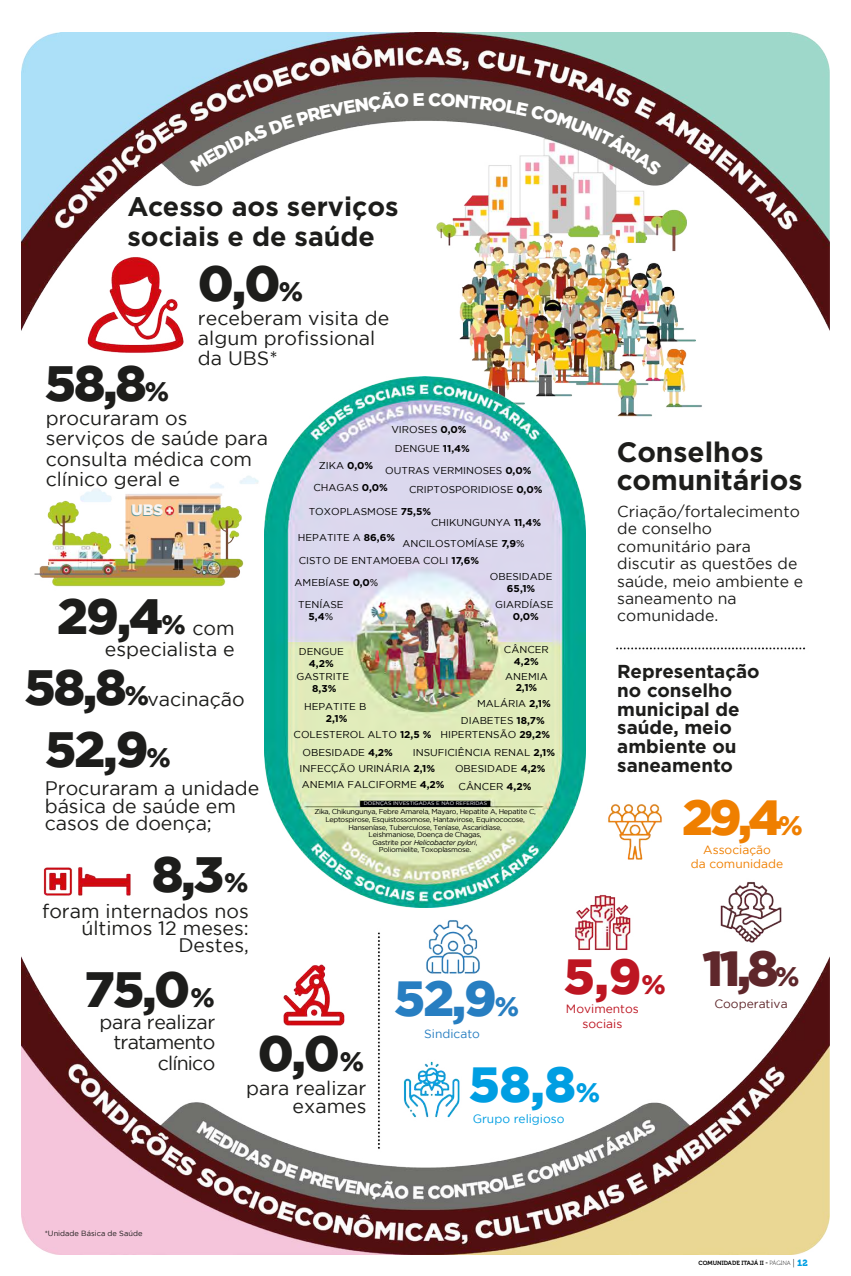
<style>
.page{position:relative;width:851px;height:1276px;background:#fff}
.page>*{position:absolute;margin:0;border:0;box-sizing:border-box;transform-origin:0 0}
.t1{font:900 49.5px "Gotham";letter-spacing:-.04em;color:#1d1d1b}
.t2{font:900 49.2px "Gotham";color:#ef7f00}
.t3{font:900 49.2px "Gotham";color:#277ec1}
.t4{font:900 49.2px "Gotham";color:#009ee2}
.t5{font:900 49.2px "Gotham";color:#5f272b}
.t6{font:900 49.2px "Gotham";color:#bd1622}
.t7{font:700 28.05px/28px "Gotham";color:#1d1d1b}
.t8{font:700 26.78px/30.1px "Gotham";color:#1d1d1b}
.t9{font:19.5px/17.4px "Gotham";color:#1d1d1b;text-align:right}
.t10{font:19.5px/20.4px "Gotham";letter-spacing:-.04em;color:#1d1d1b;text-align:right}
.t11{font:700 18.75px/18.9px "Gotham";color:#1d1d1b}
.t12{font:15.75px/17.4px "Gotham";color:#1d1d1b}
.t13{font:900 15px "Gotham";color:#659898}
.t14{font:12px/14.4px "Gotham";color:#ef7f00;text-align:center}
.t15{font:12px/14.4px "Gotham";color:#bd1622;text-align:center}
.t16{font:12px "Gotham";color:#009ee2}
.t17{font:12px "Gotham";color:#5f272b}
.t18{font:12px "Gotham";color:#277ec1}
.t19{font:9.9px/21.1px "Gotham";color:#000}
.t20{font:700 9.9px "Gotham";color:#000}
.t21{font:7.5px "Gotham";color:#1d1d1b}
.t22{font:7.12px/7.6px "Gotham";letter-spacing:-.04em;color:#000;text-align:center}
.t23{font:6px "Museo 700";color:#000}
.t24{font:5.18px "Gotham";color:#fff}
.s1{font-size:27px}
.s2{font-weight:700}
.s3{font-style:italic}
.s4{font-family:"Museo 100"}
.s5{font-family:"Museo 100";font-size:9px}
.s6{font-family:"Museo 900";font-size:9px;color:#009fe3}
</style>
<div class="page">
<img style="left:21px;top:32px;width:808px;height:1222px">
<img style="left:264px;top:377px;width:321px;height:530px">
<svg style="left:190px;top:91px;width:472px;height:85px"></svg>
<h3 class="t8" style="left:127px;top:191px;width:272px">Acesso aos serviços sociais e de saúde</h3>
<h1 class="t1" style="left:45px;top:355px;width:126px">58,8<span class="s1">%</span></h1>
<h1 class="t1" style="left:198px;top:255px;width:106px">0,0<span class="s1">%</span></h1>
<h3 class="t9" style="left:198px;top:307px;width:193px;line-height:20.2px;text-align:left">receberam visita de algum profissional da UBS*</h3>
<h3 class="t9" style="left:46px;top:408px;width:224px;line-height:20.2px;text-align:left">procuraram os serviços de saúde para consulta médica com clínico geral e</h3>
<h3 class="t13" style="left:131px;top:502px;width:33px">UBS</h3>
<h1 class="t1" style="left:57px;top:587px;width:130px">29,4<span class="s1">%</span></h1>
<h3 class="t9" style="left:105px;top:618px;width:131px;line-height:20.4px">com especialista e</h3>
<h3 class="t9" style="left:147px;top:690px;width:99px">vacinação</h3>
<h1 class="t1" style="left:25px;top:659px;width:126px">58,8<span class="s1">%</span></h1>
<h1 class="t1" style="left:45px;top:721px;width:127px">52,9<span class="s1">%</span></h1>
<h3 class="t9" style="left:45px;top:779px;width:216px;text-align:left">Procuraram a unidade básica de saúde em casos de doença;</h3>
<h1 class="t1" style="left:152px;top:845px;width:98px">8,3<span class="s1">%</span></h1>
<p class="t19" style="left:391px;top:418px;width:77px">VIROSES <span class="s2">0,0%</span></p>
<p class="t19" style="left:395px;top:438px;width:77px">DENGUE <span class="s2">11,4%</span></p>
<p class="t19" style="left:313px;top:455px;width:76px;text-indent:6px">ZIKA <span class="s2">0,0%<br></span>CHAGAS <span class="s2">0,0%</span></p>
<p class="t19" style="left:309px;top:501px;width:124px">TOXOPLASMOSE <span class="s2">75,5%</span></p>
<p class="t19" style="left:385px;top:460px;width:148px">OUTRAS VERMINOSES <span class="s2">0,0%</span></p>
<p class="t19" style="left:409px;top:478px;width:135px">CRIPTOSPORIDIOSE <span class="s2">0,0%</span></p>
<p class="t19" style="left:431px;top:511px;width:111px">CHIKUNGUNYA <span class="s2">11,4%</span></p>
<p class="t19" style="left:298px;top:526px;width:99px">HEPATITE A <span class="s2">86,6%</span></p>
<p class="t19" style="left:298px;top:535px;width:227px;line-height:16.9px;text-indent:104px">ANCILOSTOMÍASE <span class="s2">7,9</span>%<br>CISTO DE ENTAMOEBA COLI <span class="s2">17,6%</span></p>
<p class="t19" style="left:294px;top:571px;width:85px">AMEBÍASE <span class="s2">0,0</span>%</p>
<p class="t19" style="left:298px;top:598px;width:47px;line-height:11.9px;text-align:center">TENÍASE<br><span class="s2">5,4</span>%</p>
<p class="t19" style="left:299px;top:641px;width:46px">DENGUE</p>
<p class="t20" style="left:309px;top:658px;width:26px">4,2%</p>
<p class="t19" style="left:489px;top:566px;width:64px">OBESIDADE</p>
<p class="t20" style="left:507px;top:583px;width:30px">65,1%</p>
<p class="t19" style="left:495px;top:593px;width:60px">GIARDÍASE</p>
<p class="t20" style="left:513px;top:610px;width:27px">0,0%</p>
<p class="t19" style="left:504px;top:639px;width:46px">CÂNCER</p>
<p class="t20" style="left:514px;top:656px;width:26px">4,2%</p>
<p class="t19" style="left:505px;top:665px;width:44px">ANEMIA</p>
<p class="t20" style="left:515px;top:682px;width:23px">2,1%</p>
<p class="t19" style="left:296px;top:665px;width:54px">GASTRITE</p>
<p class="t20" style="left:312px;top:682px;width:26px">8,3%</p>
<p class="t19" style="left:304px;top:696px;width:64px">HEPATITE B</p>
<p class="t20" style="left:326px;top:713px;width:23px">2,1%</p>
<p class="t19" style="left:477px;top:693px;width:75px">MALÁRIA <span class="s2">2,1%</span></p>
<p class="t19" style="left:461px;top:709px;width:85px">DIABETES <span class="s2">18,7%</span></p>
<p class="t19" style="left:455px;top:757px;width:92px">OBESIDADE <span class="s2">4,2%</span></p>
<p class="t19" style="left:293px;top:724px;width:258px">COLESTEROL ALTO <span class="s2">12,5 %</span> HIPERTENSÃO <span class="s2">29,2%</span></p>
<p class="t19" style="left:302px;top:741px;width:92px">OBESIDADE <span class="s2">4,2%</span></p>
<p class="t19" style="left:413px;top:742px;width:144px">INSUFICIÊNCIA RENAL <span class="s2">2,1%</span></p>
<p class="t19" style="left:458px;top:776px;width:74px">CÂNCER <span class="s2">4,2%</span></p>
<p class="t19" style="left:299px;top:757px;width:137px">INFECÇÃO URINÁRIA <span class="s2">2,1%</span></p>
<p class="t19" style="left:302px;top:774px;width:144px">ANEMIA FALCIFORME <span class="s2">4,2%</span></p>
<p class="t24" style="left:363px;top:800px;width:125px">DOENÇAS INVESTIGADAS E NÃO REFERIDAS</p>
<p class="t22" style="left:314px;top:808px;width:223px">Zika, Chikungunya, Febre Amarela, Mayaro, Hepatite A, Hepatite C, Leptospirose, Esquistossomose, Hantavirose, Equinococose, Hanseníase, Tuberculose, Teníase, Ascaridíase,<br>Leishmaniose, Doença de Chagas,<br>Gastrite por <span class="s3">Helicobacter pylori</span>,<br>Poliomielite, Toxoplasmose.</p>
<h3 class="t7" style="left:616px;top:438px;width:187px">Conselhos comunitários</h3>
<h3 class="t12" style="left:617px;top:502px;width:187px">Criação/fortalecimento de conselho comunitário para discutir as questões de saúde, meio ambiente e saneamento na comunidade.</h3>
<h3 class="t11" style="left:617px;top:661px;width:144px">Representação no conselho municipal de saúde, meio ambiente ou saneamento</h3>
<h2 class="t2" style="left:682px;top:789px;width:122px">29,4<span class="s1">%</span></h2>
<p class="t14" style="left:690px;top:842px;width:94px">Associação<br>da comunidade</p>
<h3 class="t9" style="left:42px;top:901px;width:208px">foram internados nos últimos 12 meses:<br>Destes,</h3>
<h1 class="t1" style="left:85px;top:960px;width:131px">75,0<span class="s1">%</span></h1>
<h3 class="t10" style="left:100px;top:1011px;width:117px">para realizar tratamento clínico</h3>
<h1 class="t1" style="left:258px;top:1024px;width:108px">0,0<span class="s1">%</span></h1>
<h3 class="t9" style="left:246px;top:1079px;width:122px">para realizar exames</h3>
<h2 class="t6" style="left:563px;top:948px;width:103px">5,9<span class="s1">%</span></h2>
<p class="t15" style="left:566px;top:1001px;width:74px">Movimentos sociais</p>
<h2 class="t4" style="left:468px;top:1055px;width:133px">58,8<span class="s1">%</span></h2>
<p class="t16" style="left:472px;top:1112px;width:93px">Grupo religioso</p>
<h2 class="t3" style="left:394px;top:970px;width:126px">52,9<span class="s1">%</span></h2>
<p class="t18" style="left:424px;top:1027px;width:57px">Sindicato</p>
<h2 class="t5" style="left:702px;top:940px;width:98px">11,8<span class="s1">%</span></h2>
<p class="t17" style="left:714px;top:997px;width:75px">Cooperativa</p>
<p class="t21" style="left:45px;top:1228px;width:99px">*Unidade Básica de Saúde</p>
<p class="t23" style="left:698px;top:1259px;width:111px">COMUNIDADE ITAJÁ II - <span class="s4">PÁGINA</span> <span class="s5">|</span> <span class="s6">12</span></p>
</div>
